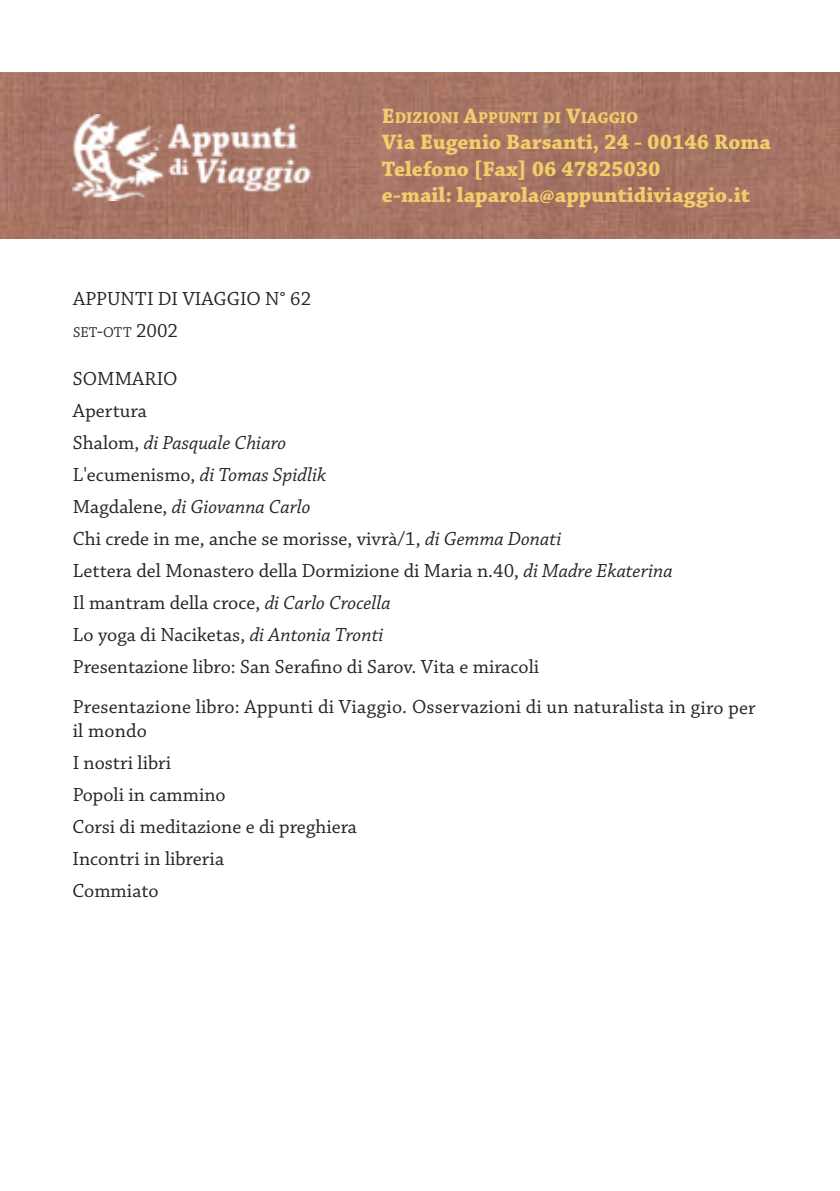
<style>
.page{position:relative;width:840px;height:1191px;background:#fff}
.page>*{position:absolute;margin:0;border:0;box-sizing:border-box;transform-origin:0 0}
.t1{font:700 22px/26.4px "Chaparral Pro";color:#f2cd6b}
.t2{font:20px/32px "Chaparral Pro";color:#272526}
.t3{font:700 16.4px "Chaparral Pro";color:#f2cd6b}
.t4{font:15px "Chaparral Pro";letter-spacing:.01em;color:#272526}
.s1{font-size:22px}
.s2{font-size:20px}
.s3{font-style:italic}
</style>
<div class="page">
<img style="left:0;top:72px;width:839px;height:167px">
<img style="left:73px;top:114px;width:239px;height:86px">
<p class="t3" style="left:381px;top:111px;width:258px"><span class="s1">E</span>DIZIONI <span class="s1">A</span>PPUNTI DI <span class="s1">V</span>IAGGIO</p>
<p class="t1" style="left:381px;top:131px;width:390px">Via Eugenio Barsanti, 24 - 00146 Roma<br>Telefono [Fax] 06 47825030<br>e-mail: laparola@appuntidiviaggio.it</p>
<p class="t2" style="left:73px;top:284px;width:239px">Appunti di ViAggio n° 62</p>
<p class="t4" style="left:73px;top:326px;width:106px">set<span class="s2">-</span>ott <span class="s2">2002</span></p>
<p class="t2" style="left:73px;top:364px;width:601px">soMMARio<br>Apertura<br>shalom, <span class="s3">di Pasquale Chiaro<br></span>L'ecumenismo, <span class="s3">di Tomas Spidlik<br></span>Magdalene, <span class="s3">di Giovanna Carlo<br></span>Chi crede in me, anche se morisse, vivrà/1, <span class="s3">di Gemma Donati<br></span>Lettera del Monastero della dormizione di Maria n.40, <span class="s3">di Madre Ekaterina </span>il mantram della croce, <span class="s3">di Carlo Crocella<br></span>Lo yoga di naciketas, <span class="s3">di Antonia Tronti<br></span>presentazione libro: san serafino di sarov. Vita e miracoli</p>
<p class="t2" style="left:73px;top:696px;width:684px;line-height:23.8px">presentazione libro: Appunti di Viaggio. osservazioni di un naturalista in giro per il mondo</p>
<p class="t2" style="left:73px;top:748px;width:286px">i nostri libri<br>popoli in cammino<br>Corsi di meditazione e di preghiera incontri in libreria<br>Commiato</p>
</div>
